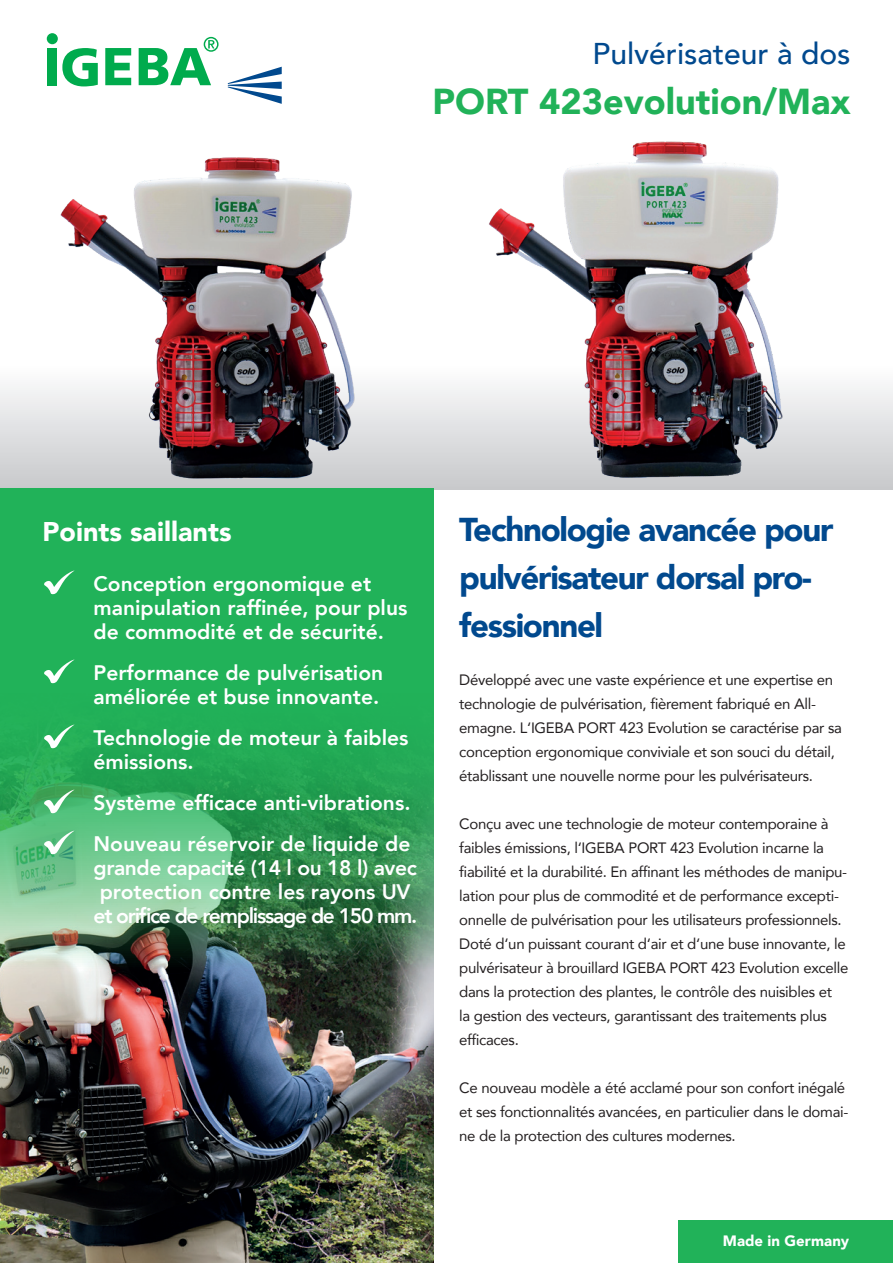
<style>
.page{position:relative;width:893px;height:1263px;background:#fff}
.page>*{position:absolute;margin:0;border:0;box-sizing:border-box;transform-origin:0 0}
.t1{font:900 36px "Avenir";color:#21b259}
.t2{font:900 33px/48px "Avenir";letter-spacing:-.04em;color:#01498e}
.t3{font:500 30px "Avenir";color:#01498e}
.t4{font:900 27px "Avenir";color:#fff}
.t5{font:800 21px/24px "Avenir";color:#fff}
.t6{font:800 21px/24px "Avenir";letter-spacing:-.02em;color:#fff}
.t7{font:15px/24px "Avenir";letter-spacing:-.02em;color:#231f20}
.t8{font:900 15px "Avenir";color:#fff}
</style>
<div class="page">
<div style="left:0;top:348px;width:893px;height:141px;background:linear-gradient(to bottom,#fff,#c7c9cb)"></div>
<div style="left:0;top:489px;width:434px;height:774px;background:#21b259"></div>
<div style="left:678px;top:1220px;width:215px;height:43px;background:#21b259"></div>
<img style="left:0;top:743px;width:434px;height:520px">
<img style="left:56px;top:157px;width:349px;height:331px">
<img style="left:487px;top:141px;width:349px;height:347px">
<svg style="left:228px;top:67px;width:54px;height:37px"></svg>
<svg style="left:62px;top:48px;width:36px;height:38px"></svg>
<svg style="left:105px;top:48px;width:26px;height:37px"></svg>
<div style="left:47px;top:33px;width:11px;height:11px;background:#00ab4d;border-radius:50%"></div>
<div style="left:48px;top:48px;width:9px;height:37px;background:#00ab4d"></div>
<svg style="left:139px;top:37px;width:80px;height:48px"></svg>
<svg style="left:44px;top:570px;width:31px;height:25px"></svg>
<svg style="left:44px;top:659px;width:31px;height:25px"></svg>
<svg style="left:43px;top:724px;width:32px;height:25px"></svg>
<svg style="left:43px;top:789px;width:32px;height:25px"></svg>
<svg style="left:43px;top:830px;width:32px;height:25px"></svg>
<h3 class="t3" style="left:593px;top:27px;width:259px">Pulvérisateur à dos</h3>
<h1 class="t1" style="left:433px;top:71px;width:419px">PORT 423evolution/Max</h1>
<h3 class="t4" style="left:43px;top:509px;width:191px">Points saillants</h3>
<h3 class="t5" style="left:94px;top:571px;width:315px">Conception ergonomique et manipulation raffinée, pour plus de commodité et de sécurité.</h3>
<h3 class="t5" style="left:94px;top:660px;width:291px">Performance de pulvérisation améliorée et buse innovante.</h3>
<h3 class="t5" style="left:94px;top:725px;width:316px">Technologie de moteur à faibles émissions.</h3>
<h3 class="t5" style="left:94px;top:782px;width:319px;line-height:41px">Système efficace anti-vibrations.<br>Nouveau réservoir de liquide de</h3>
<h3 class="t6" style="left:94px;top:855px;width:325px">grande capacité (14 l ou 18 l) avec protection contre les rayons UV et orifice de remplissage de 150 mm.</h3>
<h2 class="t2" style="left:459px;top:505px;width:376px">Technologie avancée pour pulvérisateur dorsal pro&shy;fessionnel</h2>
<p class="t7" style="left:459px;top:667px;width:384px">Développé avec une vaste expérience et une expertise en technologie de pulvérisation, fièrement fabriqué en All&shy;emagne. L‘IGEBA PORT 423 Evolution se caractérise par sa conception ergonomique conviviale et son souci du détail, établissant une nouvelle norme pour les pulvérisateurs.</p>
<p class="t7" style="left:459px;top:811px;width:391px">Conçu avec une technologie de moteur contemporaine à faibles émissions, l‘IGEBA PORT 423 Evolution incarne la fiabilité et la durabilité. En affinant les méthodes de manipu&shy;lation pour plus de commodité et de performance excepti&shy;onnelle de pulvérisation pour les utilisateurs professionnels.<br>Doté d‘un puissant courant d‘air et d‘une buse innovante, le pulvérisateur à brouillard IGEBA PORT 423 Evolution excelle dans la protection des plantes, le contrôle des nuisibles et<br>la gestion des vecteurs, garantissant des traitements plus efficaces.</p>
<p class="t7" style="left:459px;top:1075px;width:391px">Ce nouveau modèle a été acclamé pour son confort inégalé et ses fonctionnalités avancées, en particulier dans le domai&shy;ne de la protection des cultures modernes.</p>
<p class="t8" style="left:723px;top:1227px;width:128px">Made in Germany</p>
</div>
